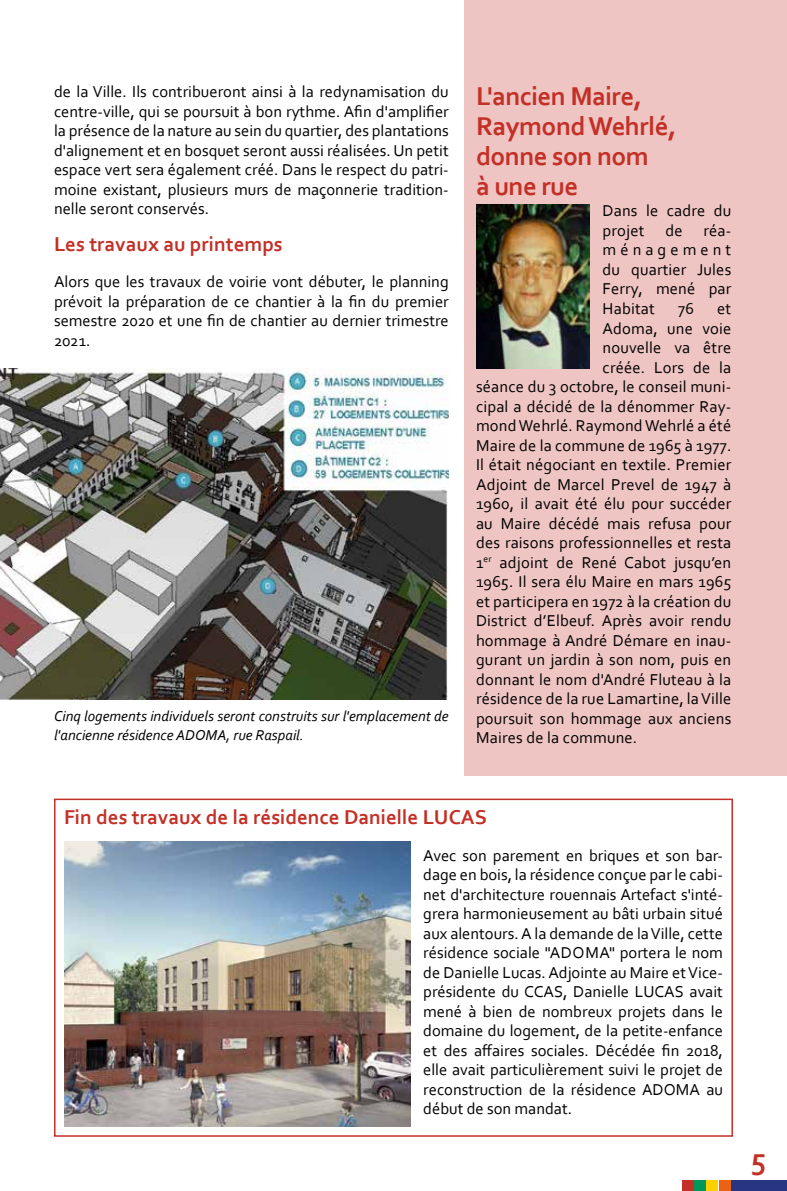
<style>
.page{position:relative;width:787px;height:1191px;background:#fff}
.page>*{position:absolute;margin:0;border:0;box-sizing:border-box;transform-origin:0 0}
.t1{font:700 31.5px "Corbel";color:#c33027}
.t2{font:700 27px/30px "Corbel";letter-spacing:-.02em;color:#c33027}
.t3{font:700 21px "Corbel";color:#c33027}
.t4{font:16.5px/19.5px "Corbel";letter-spacing:.01em;color:#000;text-align:justify}
.t5{font:italic 15px/19.5px "Corbel";color:#000}
</style>
<div class="page">
<div style="left:464px;top:0;width:323px;height:776px;background:#eec5c2"></div>
<div style="left:731px;top:1180px;width:56px;height:11px;background:#283583"></div>
<div style="left:719px;top:1180px;width:11px;height:11px;background:#eb6212"></div>
<div style="left:694px;top:1180px;width:11px;height:11px;background:#00975a"></div>
<div style="left:706px;top:1180px;width:12px;height:11px;background:#ffd000"></div>
<div style="left:682px;top:1180px;width:12px;height:11px;background:#c33027"></div>
<img style="left:476px;top:204px;width:114px;height:164px">
<img style="left:0;top:368px;width:449px;height:332px">
<div style="left:54px;top:798px;width:679px;height:338px;border:2px solid #c33027"></div>
<img style="left:64px;top:841px;width:346px;height:285px">
<p class="t4" style="left:54px;top:82px;width:396px">de la Ville. Ils contribueront ainsi à la redynamisation du centre-ville, qui se poursuit à bon rythme. Afin d'amplifier la présence de la nature au sein du quartier, des plantations d'alignement et en bosquet seront aussi réalisées. Un petit espace vert sera également créé. Dans le respect du patri&shy;moine existant, plusieurs murs de maçonnerie tradition&shy;nelle seront conservés.</p>
<p class="t3" style="left:54px;top:231px;width:230px">Les travaux au printemps</p>
<p class="t4" style="left:54px;top:272px;width:396px">Alors que les travaux de voirie vont débuter, le planning prévoit la préparation de ce chantier à la fin du premier semestre 2020 et une fin de chantier au dernier trimestre 2021.</p>
<p class="t5" style="left:54px;top:705px;width:396px">Cinq logements individuels seront construits sur l'emplacement de l'ancienne résidence ADOMA, rue Raspail.</p>
<h2 class="t2" style="left:476px;top:80px;width:202px">L'ancien Maire,<br>Raymond Wehrlé, donne son nom<br>à une rue</h2>
<p class="t4" style="left:602px;top:201px;width:130px">Dans le cadre du projet</p>
<p class="t4" style="left:602px;top:220px;width:130px;text-indent:101px">réa&shy;ménagement du quartier Jules Ferry, mené par Habitat</p>
<p class="t4" style="left:665px;top:220px;width:19px">de</p>
<p class="t4" style="left:678px;top:298px;width:17px">76</p>
<p class="t4" style="left:717px;top:298px;width:16px">et</p>
<p class="t4" style="left:602px;top:318px;width:130px">Adoma, une voie</p>
<p class="t4" style="left:602px;top:337px;width:130px">nouvelle va être</p>
<p class="t4" style="left:602px;top:357px;width:130px">créée. Lors de la</p>
<p class="t4" style="left:476px;top:376px;width:257px">séance du 3 octobre, le conseil muni-</p>
<p class="t4" style="left:476px;top:396px;width:257px">cipal a décidé de la dénommer Ray-</p>
<p class="t4" style="left:476px;top:415px;width:257px">mond Wehrlé. Raymond Wehrlé a été</p>
<p class="t4" style="left:476px;top:435px;width:257px">Maire de la commune de 1965 à 1977.</p>
<p class="t4" style="left:476px;top:454px;width:257px">Il était négociant en textile. Premier</p>
<p class="t4" style="left:476px;top:474px;width:257px">Adjoint de Marcel Prevel de 1947 à</p>
<p class="t4" style="left:476px;top:493px;width:257px">1960, il avait été élu pour succéder</p>
<p class="t4" style="left:476px;top:513px;width:257px">au Maire décédé mais refusa pour</p>
<p class="t4" style="left:476px;top:532px;width:257px">des raisons professionnelles et resta</p>
<p class="t4" style="left:476px;top:552px;width:257px">1<sup>er</sup> adjoint de René Cabot jusqu’en</p>
<p class="t4" style="left:476px;top:571px;width:257px">1965. Il sera élu Maire en mars 1965</p>
<p class="t4" style="left:476px;top:591px;width:257px">et participera en 1972 à la création du</p>
<p class="t4" style="left:476px;top:610px;width:257px">District d’Elbeuf. Après avoir rendu</p>
<p class="t4" style="left:476px;top:630px;width:257px">hommage à André Démare en inau-</p>
<p class="t4" style="left:476px;top:649px;width:257px">gurant un jardin à son nom, puis en</p>
<p class="t4" style="left:476px;top:669px;width:257px">donnant le nom d'André Fluteau à la</p>
<p class="t4" style="left:476px;top:688px;width:257px">résidence de la rue Lamartine, la Ville</p>
<p class="t4" style="left:476px;top:708px;width:257px">poursuit son hommage aux anciens</p>
<p class="t4" style="left:476px;top:727px;width:163px">Maires de la commune.</p>
<p class="t3" style="left:64px;top:804px;width:424px">Fin des travaux de la résidence Danielle LUCAS</p>
<p class="t4" style="left:423px;top:845px;width:301px">Avec son parement en briques et son bar&shy;dage en bois, la résidence conçue par le cabi&shy;net d'architecture rouennais Artefact s'inté&shy;grera harmonieusement au bâti urbain situé aux alentours. A la demande de la Ville, cette résidence sociale "ADOMA" portera le nom de Danielle Lucas. Adjointe au Maire et Vice&shy;présidente du CCAS, Danielle LUCAS avait mené à bien de nombreux projets dans le domaine du logement, de la petite-enfance et des affaires sociales. Décédée fin 2018, elle avait particulièrement suivi le projet de reconstruction de la résidence ADOMA au début de son mandat.</p>
<h1 class="t1" style="left:751px;top:1139px;width:17px">5</h1>
</div>
